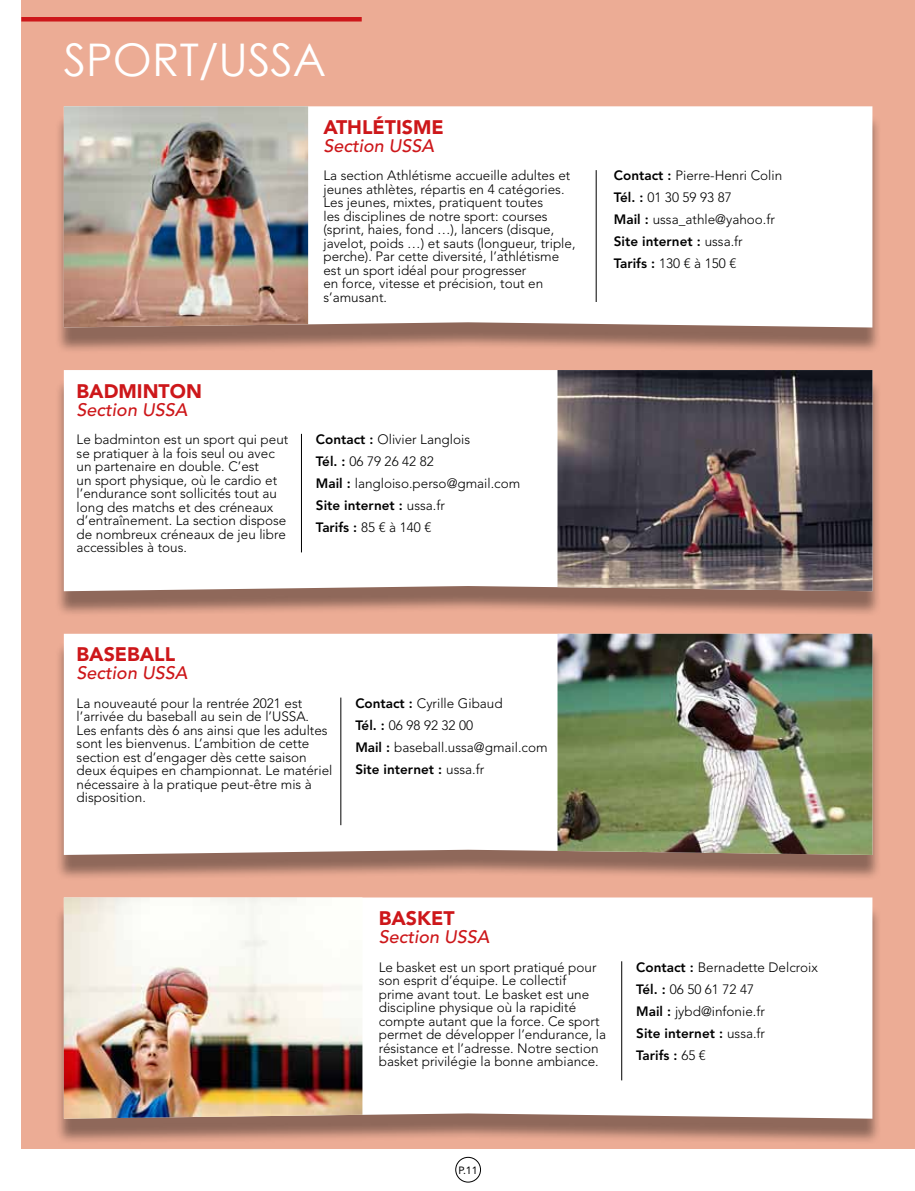
<style>
.page{position:relative;width:915px;height:1191px;background:#fff}
.page>*{position:absolute;margin:0;border:0;box-sizing:border-box;transform-origin:0 0}
.t1{font:45px "Century Gothic";color:#fff}
.t2{font:900 19.5px "Avenir LT Std";color:#cd171a}
.t3{font:italic 500 18px "Avenir LT Std";color:#cd171a}
.t4{font:300 13.5px/13.5px "Avenir LT Std";color:#000}
.t5{font:10.5px "Avenir LT Std";color:#000}
.s1{font-weight:800}
</style>
<div class="page">
<div style="left:21px;top:0;width:893px;height:1148px;background:#ecac95"></div>
<div style="left:21px;top:17px;width:340px;height:5px;background:#cd171a"></div>
<div style="left:54px;top:114px;width:827px;height:240px;background:#000;opacity:.4"></div>
<div style="left:308px;top:106px;width:564px;height:221px;background:#fff"></div>
<hr style="left:595px;top:170px;width:1px;height:132px;background:#000">
<img style="left:64px;top:106px;width:244px;height:221px">
<div style="left:54px;top:378px;width:827px;height:239px;background:#000;opacity:.4"></div>
<div style="left:64px;top:370px;width:493px;height:221px;background:#fff"></div>
<hr style="left:301px;top:434px;width:1px;height:118px;background:#000">
<img style="left:557px;top:370px;width:315px;height:221px">
<div style="left:54px;top:905px;width:827px;height:240px;background:#000;opacity:.4"></div>
<div style="left:362px;top:897px;width:510px;height:221px;background:#fff"></div>
<hr style="left:621px;top:961px;width:1px;height:119px;background:#000">
<img style="left:64px;top:897px;width:298px;height:221px">
<div style="left:54px;top:641px;width:827px;height:240px;background:#000;opacity:.4"></div>
<div style="left:64px;top:634px;width:493px;height:221px;background:#fff"></div>
<img style="left:557px;top:634px;width:315px;height:221px">
<hr style="left:340px;top:697px;width:1px;height:128px;background:#000">
<div style="left:455px;top:1157px;width:25px;height:25px;border:1px solid #000;border-radius:50%"></div>
<h1 class="t1" style="left:64px;top:33px;width:78px">SPORT</h1>
<h1 class="t1" style="left:199px;top:33px;width:127px">/USSA</h1>
<h2 class="t2" style="left:323px;top:115px;width:26px">ATHLÉTISME</h2>
<h3 class="t3" style="left:323px;top:135px;width:112px">Section USSA</h3>
<h2 class="t2" style="left:77px;top:379px;width:15px">BADMINT</h2>
<h2 class="t2" style="left:170px;top:379px;width:29px">ON</h2>
<h3 class="t3" style="left:77px;top:399px;width:112px">Section USSA</h3>
<p class="t4" style="left:323px;top:169px;width:253px">La section Athlétisme accueille adultes et jeunes athlètes, répartis en 4 catégories.<br>Les jeunes, mixtes, pratiquent toutes<br>les disciplines de notre sport: courses (sprint, haies, fond …), lancers (disque, javelot, poids …) et sauts (longueur, triple, perche). Par cette diversité, l’athlétisme est un sport idéal pour progresser<br>en force, vitesse et précision, tout en s’amusant.</p>
<p class="t4" style="left:613px;top:165px;width:170px;line-height:22px"><span class="s1">Contact :</span> Pierre-Henri Colin<br><span class="s1">Tél. :</span> 01 30 59 93 87<br><span class="s1">Mail :</span> ussa_athle@yahoo.fr<br><span class="s1">Site internet :</span> ussa.fr<br><span class="s1">Tarifs :</span> 130 € à 150 €</p>
<p class="t4" style="left:77px;top:433px;width:213px">Le badminton est un sport qui peut se pratiquer à la fois seul ou avec un partenaire en double. C’est<br>un sport physique, où le cardio et l’endurance sont sollicités tout au long des matchs et des créneaux d’entraînement. La section dispose de nombreux créneaux de jeu libre accessibles à tous.</p>
<p class="t4" style="left:316px;top:428px;width:206px;line-height:22px"><span class="s1">Contact :</span> Olivier Langlois<br><span class="s1">Tél. :</span> 06 79 26 42 82<br><span class="s1">Mail :</span> langloiso.perso@gmail.com<br><span class="s1">Site internet :</span> ussa.fr<br><span class="s1">Tarifs :</span> 85 € à 140 €</p>
<h2 class="t2" style="left:77px;top:642px;width:14px">BASEBALL</h2>
<h3 class="t3" style="left:77px;top:662px;width:112px">Section USSA</h3>
<p class="t4" style="left:77px;top:696px;width:257px">La nouveauté pour la rentrée 2021 est l’arrivée du baseball au sein de l’USSA.<br>Les enfants dès 6 ans ainsi que les adultes sont les bienvenus. L’ambition de cette section est d’engager dès cette saison deux équipes en championnat. Le matériel nécessaire à la pratique peut-être mis à disposition.</p>
<p class="t4" style="left:355px;top:692px;width:194px;line-height:22px"><span class="s1">Contact :</span> Cyrille Gibaud<br><span class="s1">Tél. :</span> 06 98 92 32 00<br><span class="s1">Mail :</span> baseball.ussa@gmail.com<br><span class="s1">Site internet :</span> ussa.fr</p>
<h2 class="t2" style="left:378px;top:906px;width:14px">BAS</h2>
<h2 class="t2" style="left:417px;top:906px;width:26px">KET</h2>
<h3 class="t3" style="left:378px;top:926px;width:112px">Section USSA</h3>
<p class="t4" style="left:378px;top:960px;width:229px">Le basket est un sport pratiqué pour son esprit d’équipe. Le collectif<br>prime avant tout. Le basket est une discipline physique où la rapidité compte autant que la force. Ce sport permet de développer l’endurance, la résistance et l’adresse. Notre section basket privilégie la bonne ambiance.</p>
<p class="t4" style="left:636px;top:956px;width:183px;line-height:22px"><span class="s1">Contact :</span> Bernadette Delcroix<br><span class="s1">Tél. :</span> 06 50 61 72 47<br><span class="s1">Mail :</span> jybd@infonie.fr<br><span class="s1">Site internet :</span> ussa.fr<br><span class="s1">Tarifs :</span> 65 €</p>
<p class="t5" style="left:458px;top:1164px;width:20px">P.11</p>
</div>
